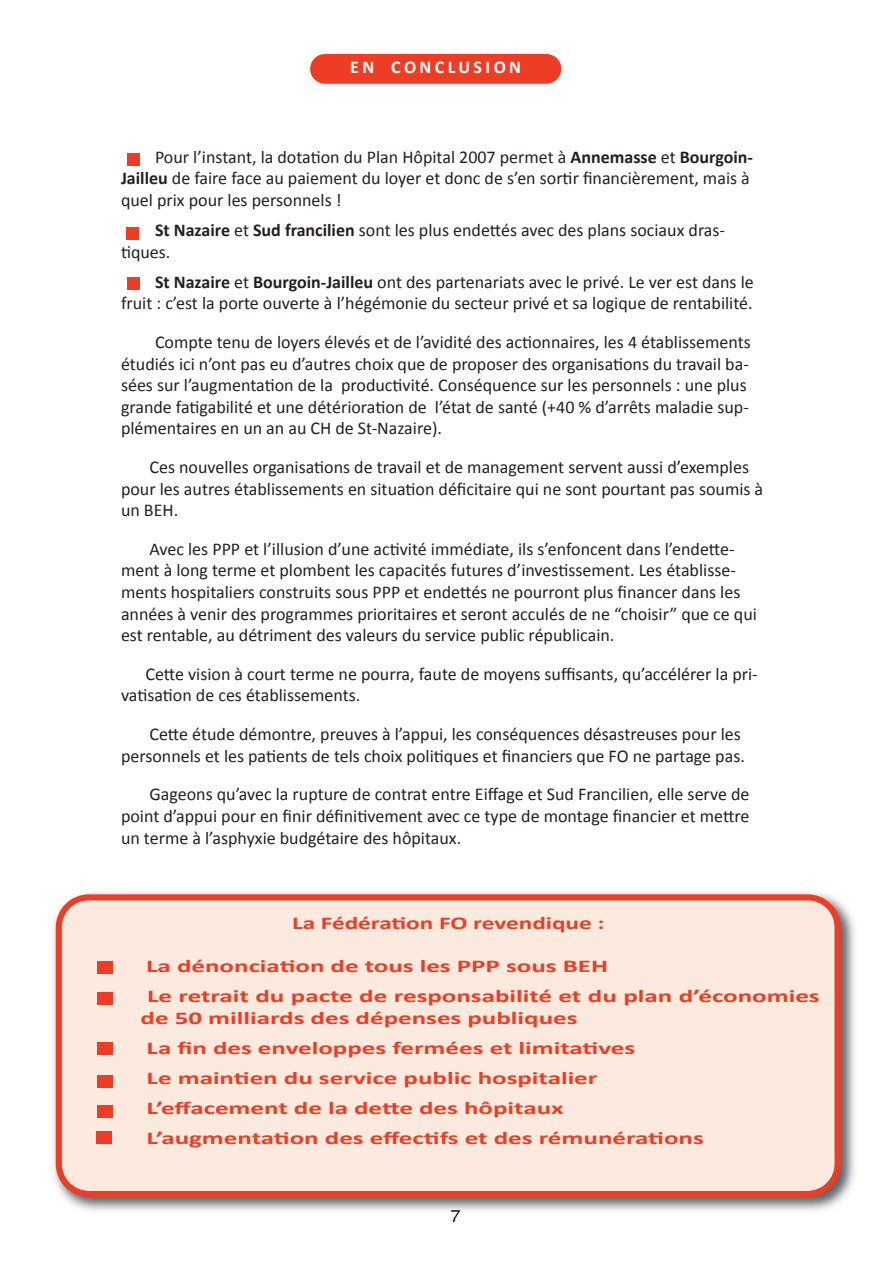
<style>
.page{position:relative;width:893px;height:1263px;background:#fff}
.page>*{position:absolute;margin:0;border:0;box-sizing:border-box;transform-origin:0 0}
.t1{font:18px/21.6px "Calibri";color:#231f20}
.t2{font:700 18px/30.2px "Calibri";color:#ef3c25;scale:1.5 1}
.t3{font:700 18px "Calibri";color:#ef3c25;scale:1.4 1}
.t4{font:700 18px "Calibri";letter-spacing:.19em;color:#fff}
.t5{font:18px "Helvetica";color:#231f20}
.s1{font-weight:700}
</style>
<div class="page">
<div style="left:310px;top:54px;width:251px;height:30px;background:#ef3c25;border-radius:15px"></div>
<img style="left:53px;top:892px;width:802px;height:319px">
<svg style="left:451px;top:1210px;width:9px;height:6px"></svg>
<div style="left:56px;top:894px;width:785px;height:303px;background:#fdeade"></div>
<div style="left:97px;top:962px;width:15px;height:12px;background:#ef3c25"></div>
<div style="left:97px;top:992px;width:15px;height:12px;background:#ef3c25"></div>
<div style="left:97px;top:1042px;width:15px;height:13px;background:#ef3c25"></div>
<div style="left:97px;top:1076px;width:15px;height:12px;background:#ef3c25"></div>
<div style="left:97px;top:1105px;width:15px;height:12px;background:#ef3c25"></div>
<div style="left:96px;top:1131px;width:15px;height:13px;background:#ef3c25"></div>
<div style="left:127px;top:277px;width:13px;height:13px;background:#ef3c25"></div>
<div style="left:127px;top:227px;width:12px;height:13px;background:#ef3c25"></div>
<div style="left:127px;top:153px;width:13px;height:12px;background:#ef3c25"></div>
<p class="t4" style="left:350px;top:56px;width:172px">EN CONCLUSION</p>
<p class="t1" style="left:121px;top:146px;width:634px;text-indent:34px">Pour l’instant, la dotation du Plan Hôpital 2007 permet à <span class="s1">Annemasse</span> et <span class="s1">Bourgoin-<br>Jailleu</span> de faire face au paiement du loyer et donc de s’en sortir financièrement, mais à quel prix pour les personnels !</p>
<p class="t1" style="left:121px;top:219px;width:605px;text-indent:34px"><span class="s1">St Nazaire</span> et <span class="s1">Sud francilien</span> sont les plus endettés avec des plans sociaux dras&shy;tiques.</p>
<p class="t1" style="left:121px;top:271px;width:634px;text-align:right"><span class="s1">St Nazaire</span> et <span class="s1">Bourgoin-Jailleu</span> ont des partenariats avec le privé. Le ver est dans le fruit : c’est la porte ouverte à l’hégémonie du secteur privé et sa logique de rentabilité.</p>
<p class="t1" style="left:121px;top:331px;width:631px;text-indent:34px">Compte tenu de loyers élevés et de l’avidité des actionnaires, les 4 établissements étudiés ici n’ont pas eu d’autres choix que de proposer des organisations du travail ba&shy;sées sur l’augmentation de la productivité. Conséquence sur les personnels : une plus grande fatigabilité et une détérioration de l’état de santé (+40 % d’arrêts maladie sup&shy;plémentaires en un an au CH de St-Nazaire).</p>
<p class="t1" style="left:121px;top:456px;width:644px;text-indent:28px">Ces nouvelles organisations de travail et de management servent aussi d’exemples pour les autres établissements en situation déficitaire qui ne sont pourtant pas soumis à un BEH.</p>
<p class="t1" style="left:121px;top:538px;width:637px;text-indent:28px">Avec les PPP et l’illusion d’une activité immédiate, ils s’enfoncent dans l’endette&shy;ment à long terme et plombent les capacités futures d’investissement. Les établisse&shy;ments hospitaliers construits sous PPP et endettés ne pourront plus financer dans les années à venir des programmes prioritaires et seront acculés de ne “choisir” que ce qui est rentable, au détriment des valeurs du service public républicain.</p>
<p class="t1" style="left:121px;top:663px;width:638px;text-indent:24px">Cette vision à court terme ne pourra, faute de moyens suffisants, qu’accélérer la pri&shy;vatisation de ces établissements.</p>
<p class="t1" style="left:121px;top:723px;width:625px;text-align:right">Cette étude démontre, preuves à l’appui, les conséquences désastreuses pour les personnels et les patients de tels choix politiques et financiers que FO ne partage pas.</p>
<p class="t1" style="left:121px;top:783px;width:630px;text-align:justify;text-indent:28px">Gageons qu’avec la rupture de contrat entre Eiffage et Sud Francilien, elle serve de point d’appui pour en finir définitivement avec ce type de montage financier et mettre un terme à l’asphyxie budgétaire des hôpitaux.</p>
<p class="t3" style="left:292px;top:912px;width:225px">La Fédération FO revendique :</p>
<p class="t2" style="left:146px;top:951px;width:450px">La dénonciation de tous les PPP sous BEH<br>Le retrait du pacte de responsabilité et du plan d’économies</p>
<p class="t2" style="left:147px;top:1002px;width:373px;text-indent:-6px">de 50 milliards des dépenses publiques<br>La fin des enveloppes fermées et limitatives<br>Le maintien du service public hospitalier L’effacement de la dette des hôpitaux L’augmentation des effectifs et des rémunérations</p>
<p class="t5" style="left:450px;top:1208px;width:12px">7</p>
</div>
